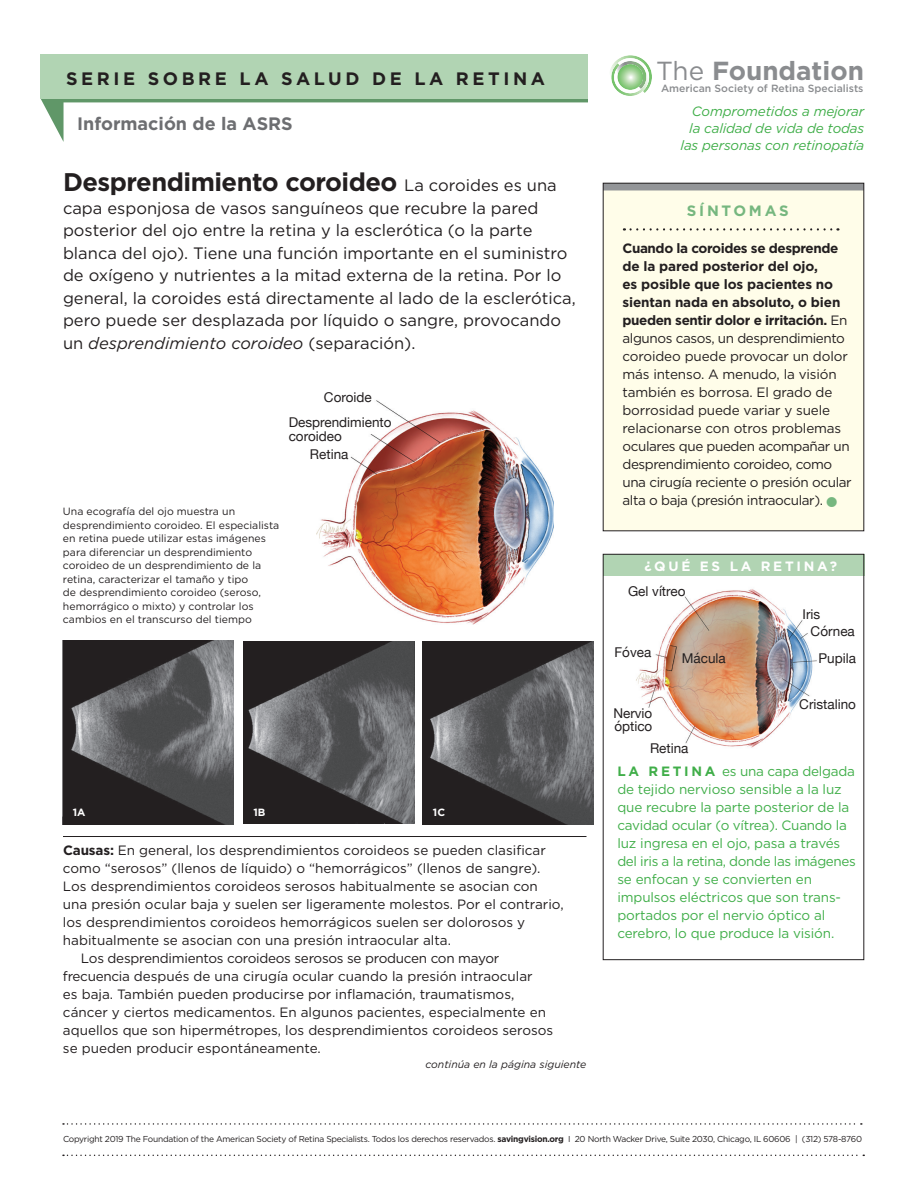
<style>
.page{position:relative;width:918px;height:1188px;background:#fff}
.page>*{position:absolute;margin:0;border:0;box-sizing:border-box;transform-origin:0 0}
.t1{font:700 26.1px "Gotham";color:#8a8c8f}
.t2{font:700 25.5px "Gotham";letter-spacing:-.02em;color:#231f20}
.t3{font:700 18px "Gotham";letter-spacing:.2em;color:#231f20}
.t4{font:700 18px "Gotham";color:#6d6e71}
.t5{font:16.5px/22.5px "Gotham";color:#231f20}
.t6{font:700 15px "Gotham";letter-spacing:.18em;color:#76b77f}
.t7{font:13.5px "Gotham";color:#211d1e}
.t8{font:13.5px/18px "Gotham";letter-spacing:-.03em;color:#231f20}
.t9{font:13.5px/18px "Gotham";letter-spacing:-.01em;color:#40ae49}
.t10{font:13.5px/13.5px "Helvetica Neue";color:#231f20}
.t11{font:italic 13.5px/17.2px "Gotham";letter-spacing:-.01em;color:#40ae49;text-align:right}
.t12{font:13.5px "Gotham";letter-spacing:-.02em;color:#211d1e}
.t13{font:700 13.5px "Gotham";letter-spacing:.2em;color:#fff}
.t14{font:10.5px/13.5px "Gotham";color:#231f20}
.t15{font:500 10.5px "Gotham";color:#8a8c8f}
.t16{font:italic 10.5px "Gotham";color:#231f20}
.t17{font:700 10.5px "Gotham";color:#fff}
.t18{font:8.7px "Gotham";letter-spacing:-.03em;color:#231f20}
.s1{font-weight:400;font-size:16.5px}
.s2{font-style:italic}
.s3{font-weight:700;color:#231f20}
.s4{font-weight:400}
.s5{font-weight:700}
</style>
<div class="page">
<svg style="left:40px;top:70px;width:24px;height:72px"></svg>
<hr style="left:54px;top:98px;width:534px;height:4px;background:#609768">
<div style="left:41px;top:54px;width:547px;height:45px;background:#b1d4b3"></div>
<svg style="left:610px;top:55px;width:42px;height:41px"></svg>
<svg style="left:617px;top:64px;width:26px;height:26px"></svg>
<svg style="left:63px;top:1123px;width:799px;height:2px"></svg>
<svg style="left:63px;top:1155px;width:801px;height:1px"></svg>
<div style="left:603px;top:183px;width:261px;height:348px;background:#fffde9"></div>
<svg style="left:631px;top:228px;width:207px;height:3px"></svg>
<div style="left:603px;top:183px;width:261px;height:7px;background:#939598"></div>
<img style="left:636px;top:589px;width:181px;height:159px">
<div style="left:603px;top:554px;width:261px;height:22px;background:#b1d4b3"></div>
<div style="left:603px;top:554px;width:261px;height:406px;border:1px solid #231f20"></div>
<hr style="left:63px;top:836px;width:524px;height:1px;background:#231f20">
<img style="left:63px;top:641px;width:171px;height:183px">
<img style="left:243px;top:642px;width:171px;height:182px">
<img style="left:423px;top:642px;width:171px;height:182px">
<img style="left:316px;top:400px;width:238px;height:225px">
<h3 class="t3" style="left:66px;top:68px;width:481px">SERIE SOBRE LA SALUD DE LA RETINA</h3>
<h3 class="t4" style="left:77px;top:113px;width:217px">Información de la ASRS</h3>
<h2 class="t2" style="left:63px;top:168px;width:495px">Desprendimiento coroideo <span class="s1">La coroides es una</span></h2>
<p class="t5" style="left:63px;top:198px;width:514px">capa esponjosa de vasos sanguíneos que recubre la pared posterior del ojo entre la retina y la esclerótica (o la parte blanca del ojo). Tiene una función importante en el suministro de oxígeno y nutrientes a la mitad externa de la retina. Por lo general, la coroides está directamente al lado de la esclerótica, pero puede ser desplazada por líquido o sangre, provocando un <span class="s2">desprendimiento coroideo</span> (separación).</p>
<p class="t10" style="left:324px;top:391px;width:49px">Coroide</p>
<p class="t10" style="left:289px;top:417px;width:104px">Desprendimiento coroideo</p>
<p class="t14" style="left:63px;top:505px;width:218px">Una ecografía del ojo muestra un desprendimiento coroideo. El especialista en retina puede utilizar estas imágenes para diferenciar un desprendimiento coroideo de un desprendimiento de la retina, caracterizar el tamaño y tipo<br>de desprendimiento coroideo (seroso, hemorrágico o mixto) y controlar los cambios en el transcurso del tiempo</p>
<p class="t10" style="left:310px;top:448px;width:40px">Retina</p>
<p class="t17" style="left:73px;top:806px;width:14px">1A</p>
<p class="t17" style="left:253px;top:806px;width:14px">1B</p>
<p class="t17" style="left:433px;top:806px;width:14px">1C</p>
<p class="t7" style="left:63px;top:844px;width:484px"><span class="s3">Causas:</span> En general, los desprendimientos coroideos se pueden clasificar</p>
<p class="t7" style="left:63px;top:862px;width:479px">como “serosos” (llenos de líquido) o “hemorrágicos” (llenos de sangre).</p>
<p class="t7" style="left:63px;top:880px;width:476px">Los desprendimientos coroideos serosos habitualmente se asocian con</p>
<p class="t7" style="left:63px;top:898px;width:502px">una presión ocular baja y suelen ser ligeramente molestos. Por el contrario,</p>
<p class="t7" style="left:63px;top:916px;width:464px">los desprendimientos coroideos hemorrágicos suelen ser dolorosos y</p>
<p class="t7" style="left:63px;top:934px;width:390px">habitualmente se asocian con una presión intraocular alta.</p>
<p class="t12" style="left:81px;top:952px;width:420px">Los desprendimientos coroideos serosos se producen con mayor</p>
<p class="t7" style="left:63px;top:970px;width:471px">frecuencia después de una cirugía ocular cuando la presión intraocular</p>
<p class="t7" style="left:63px;top:988px;width:453px">es baja. También pueden producirse por inflamación, traumatismos,</p>
<p class="t7" style="left:63px;top:1006px;width:484px">cáncer y ciertos medicamentos. En algunos pacientes, especialmente en</p>
<p class="t7" style="left:63px;top:1024px;width:492px">aquellos que son hipermétropes, los desprendimientos coroideos serosos</p>
<p class="t7" style="left:63px;top:1042px;width:259px">se pueden producir espontáneamente.</p>
<p class="t16" style="left:425px;top:1060px;width:163px">continúa en la página siguiente</p>
<h1 class="t1" style="left:656px;top:59px;width:209px"><span class="s4">The</span> Foundation</h1>
<p class="t15" style="left:661px;top:84px;width:204px">American Society of Retina Specialists</p>
<p class="t11" style="left:681px;top:103px;width:185px">Comprometidos a mejorar la calidad de vida de todas las personas con retinopatía</p>
<p class="t6" style="left:687px;top:202px;width:103px">SÍNTOMAS</p>
<p class="t8" style="left:622px;top:240px;width:231px"><span class="s5">Cuando la coroides se desprende de la pared posterior del ojo,<br>es posible que los pacientes no sientan nada en absoluto, o bien pueden sentir dolor e irritación.</span> En algunos casos, un desprendimiento coroideo puede provocar un dolor más intenso. A menudo, la visión también es borrosa. El grado de borrosidad puede variar y suele relacionarse con otros problemas oculares que pueden acompañar un desprendimiento coroideo, como una cirugía reciente o presión ocular alta o baja (presión intraocular).</p>
<p class="t13" style="left:645px;top:558px;width:194px">¿QUÉ ES LA RETINA?</p>
<p class="t10" style="left:628px;top:585px;width:59px">Gel vítreo</p>
<p class="t10" style="left:615px;top:646px;width:38px">Fóvea</p>
<p class="t10" style="left:613px;top:707px;width:40px">Nervio óptico</p>
<p class="t10" style="left:682px;top:653px;width:46px">Mácula</p>
<p class="t10" style="left:650px;top:742px;width:40px">Retina</p>
<p class="t10" style="left:803px;top:608px;width:19px">Iris</p>
<p class="t10" style="left:811px;top:625px;width:46px">Córnea</p>
<p class="t10" style="left:818px;top:653px;width:39px">Pupila</p>
<p class="t10" style="left:799px;top:699px;width:58px">Cristalino</p>
<p class="t9" style="left:617px;top:763px;width:240px"><span class="s5">L A R E T I N A</span> es una capa delgada de tejido nervioso sensible a la luz que recubre la parte posterior de la cavidad ocular (o vítrea). Cuando la luz ingresa en el ojo, pasa a través del iris a la retina, donde las imágenes se enfocan y se convierten en impulsos eléctricos que son trans&shy;portados por el nervio óptico al cerebro, lo que produce la visión.</p>
<p class="t18" style="left:63px;top:1135px;width:801px">Copyright 2019 The Foundation of the American Society of Retina Specialists. Todos los derechos reservados. <span class="s5">savingvision.org</span> I 20 North Wacker Drive, Suite 2030, Chicago, IL 60606 | (312) 578-8760</p>
</div>
